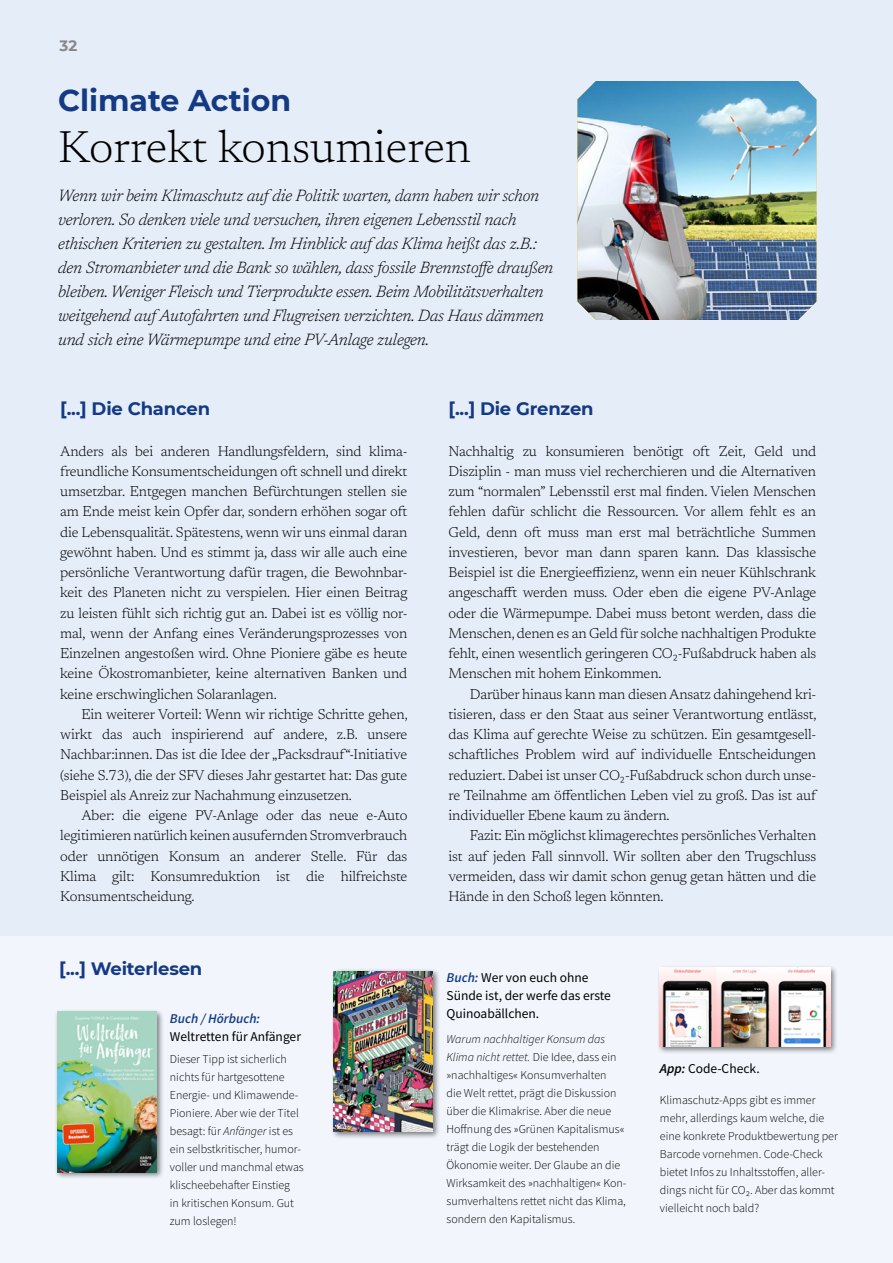
<style>
.page{position:relative;width:893px;height:1263px;background:#fff}
.page>*{position:absolute;margin:0;border:0;box-sizing:border-box;transform-origin:0 0}
.t1{font:300 45px "Newsreader";color:#000}
.t2{font:700 30px "Montserrat";color:#143a84}
.t3{font:700 18px "Montserrat";letter-spacing:-.01em;color:#143a84}
.t4{font:italic 300 16.5px/24px "Newsreader";letter-spacing:-.01em;color:#000}
.t5{font:700 15px "Montserrat";color:#878787}
.t6{font:300 14.25px/20.2px "Newsreader";letter-spacing:-.01em;color:#000;text-align:justify}
.t7{font:13.5px/18px "Source Sans Pro";color:#000}
.t8{font:italic 600 13.5px "Source Sans Pro";color:#143a84}
.t9{font:300 12px/18px "Source Sans Pro";color:#000}
.s1{font-style:italic}
.s2{font-family:"Source Sans Pro"}
.s3{font-weight:600;font-style:italic;color:#143a84}
.s4{font-weight:600;font-style:italic}
</style>
<div class="page">
<div style="left:0;top:0;width:893px;height:935px;background:#e5edf9"></div>
<div style="left:0;top:935px;width:893px;height:328px;background:#f2f6fc"></div>
<img style="left:577px;top:81px;width:239px;height:239px">
<div style="left:54px;top:1009px;width:110px;height:171px;background:#000;opacity:.5"></div>
<img style="left:57px;top:1012px;width:99px;height:160px">
<div style="left:331px;top:968px;width:110px;height:171px;background:#000;opacity:.5"></div>
<img style="left:334px;top:971px;width:99px;height:160px">
<div style="left:657px;top:965px;width:181px;height:89px;background:#000;opacity:.5"></div>
<img style="left:660px;top:968px;width:170px;height:79px">
<p class="t5" style="left:60px;top:34px;width:19px">32</p>
<h2 class="t2" style="left:58px;top:79px;width:235px">Climate Action</h2>
<h1 class="t1" style="left:58px;top:115px;width:414px">Korrekt konsumieren</h1>
<p class="t4" style="left:58px;top:183px;width:497px">Wenn wir beim Klimaschutz auf die Politik warten, dann haben wir schon verloren. So denken viele und versuchen, ihren eigenen Lebensstil nach ethischen Kriterien zu gestalten. Im Hinblick auf das Klima heißt das z.B.: den Stromanbieter und die Bank so wählen, dass fossile Brennstoffe draußen bleiben. Weniger Fleisch und Tierprodukte essen. Beim Mobilitätsverhalten weitgehend auf Autofahrten und Flugreisen verzichten. Das Haus dämmen und sich eine Wärmepumpe und eine PV-Anlage zulegen.</p>
<p class="t3" style="left:60px;top:396px;width:151px">[...] Die Chancen</p>
<p class="t6" style="left:60px;top:440px;width:349px">Anders als bei anderen Handlungsfeldern, sind klima&shy;freundliche Konsumentscheidungen oft schnell und direkt umsetzbar. Entgegen manchen Befürchtungen stellen sie am Ende meist kein Opfer dar, sondern erhöhen sogar oft die Lebensqualität. Spätestens, wenn wir uns einmal daran gewöhnt haben. Und es stimmt ja, dass wir alle auch eine persönliche Verantwortung dafür tragen, die Bewohnbar&shy;keit des Planeten nicht zu verspielen. Hier einen Beitrag zu leisten fühlt sich richtig gut an. Dabei ist es völlig nor&shy;mal, wenn der Anfang eines Veränderungsprozesses von Einzelnen angestoßen wird. Ohne Pioniere gäbe es heute keine Ökostromanbieter, keine alternativen Banken und keine erschwinglichen Solaranlagen.</p>
<p class="t6" style="left:60px;top:703px;width:349px;text-indent:21px">Ein weiterer Vorteil: Wenn wir richtige Schritte gehen, wirkt das auch inspirierend auf andere, z.B. unsere Nachbar:innen. Das ist die Idee der „Packsdrauf“-Initiative (siehe S.73), die der SFV dieses Jahr gestartet hat: Das gute Beispiel als Anreiz zur Nachahmung einzusetzen.</p>
<p class="t6" style="left:60px;top:804px;width:349px;text-indent:21px">Aber: die eigene PV-Anlage oder das neue e-Auto legitimieren natürlich keinen ausufernden Stromverbrauch oder unnötigen Konsum an anderer Stelle. Für das Klima gilt: Konsumreduktion ist die hilfreichste Konsumentscheidung.</p>
<p class="t3" style="left:59px;top:956px;width:145px">[...] Weiterlesen</p>
<p class="t8" style="left:170px;top:1009px;width:92px">Buch / Hörbuch:</p>
<p class="t7" style="left:170px;top:1027px;width:133px">Weltretten für Anfänger</p>
<p class="t9" style="left:170px;top:1050px;width:135px">Dieser Tipp ist sicherlich nichts für hartgesottene<br>Energie- und Klimawende-<br>Pioniere. Aber wie der Titel besagt: für <span class="s1">Anfänger</span> ist es ein selbstkritischer, humor&shy;voller und manchmal etwas klischeebehafter Einstieg<br>in kritischen Konsum. Gut zum loslegen!</p>
<p class="t3" style="left:449px;top:396px;width:147px">[...] Die Grenzen</p>
<p class="t6" style="left:449px;top:440px;width:369px">Nachhaltig zu konsumieren benötigt oft Zeit, Geld und Disziplin - man muss viel recherchieren und die Alternativen zum “normalen” Lebensstil erst mal finden. Vielen Menschen fehlen dafür schlicht die Ressourcen. Vor allem fehlt es an Geld, denn oft muss man erst mal beträchtliche Summen investieren, bevor man dann sparen kann. Das klassische Beispiel ist die Energieeffizienz, wenn ein neuer Kühlschrank angeschafft werden muss. Oder eben die eigene PV-Anlage oder die Wärmepumpe. Dabei muss betont werden, dass die Menschen, denen es an Geld für solche nachhaltigen Produkte fehlt, einen wesentlich geringeren CO<span class="s2">₂</span>-Fußabdruck haben als Menschen mit hohem Einkommen.</p>
<p class="t6" style="left:449px;top:683px;width:369px;text-indent:21px">Darüber hinaus kann man diesen Ansatz dahingehend kri&shy;tisieren, dass er den Staat aus seiner Verantwortung entlässt, das Klima auf gerechte Weise zu schützen. Ein gesamtgesell&shy;schaftliches Problem wird auf individuelle Entscheidungen reduziert. Dabei ist unser CO<span class="s2">₂</span>-Fußabdruck schon durch unse&shy;re Teilnahme am öffentlichen Leben viel zu groß. Das ist auf individueller Ebene kaum zu ändern.</p>
<p class="t6" style="left:449px;top:825px;width:369px;text-indent:21px">Fazit: Ein möglichst klimagerechtes persönliches Verhalten ist auf jeden Fall sinnvoll. Wir sollten aber den Trugschluss vermeiden, dass wir damit schon genug getan hätten und die Hände in den Schoß legen könnten.</p>
<p class="t7" style="left:446px;top:969px;width:166px"><span class="s3">Buch:</span> Wer von euch ohne<br>Sünde ist, der werfe das erste<br>Quinoabällchen.</p>
<p class="t9" style="left:446px;top:1030px;width:182px"><span class="s1">Warum nachhaltiger Konsum das Klima nicht rettet.</span> Die Idee, dass ein »nachhaltiges« Konsumverhalten<br>die Welt rettet, prägt die Diskussion über die Klimakrise. Aber die neue Hoffnung des »Grünen Kapitalismus« trägt die Logik der bestehenden Ökonomie weiter. Der Glaube an die Wirksamkeit des »nachhaltigen« Kon&shy;sumverhaltens rettet nicht das Klima, sondern den Kapitalismus.</p>
<p class="t7" style="left:660px;top:1060px;width:101px"><span class="s4">App:</span> Code-Check.</p>
<p class="t9" style="left:660px;top:1091px;width:179px">Klimaschutz-Apps gibt es immer mehr, allerdings kaum welche, die eine konkrete Produktbewertung per Barcode vornehmen. Code-Check bietet Infos zu Inhaltsstoffen, aller&shy;dings nicht für CO₂. Aber das kommt vielleicht noch bald?</p>
</div>
